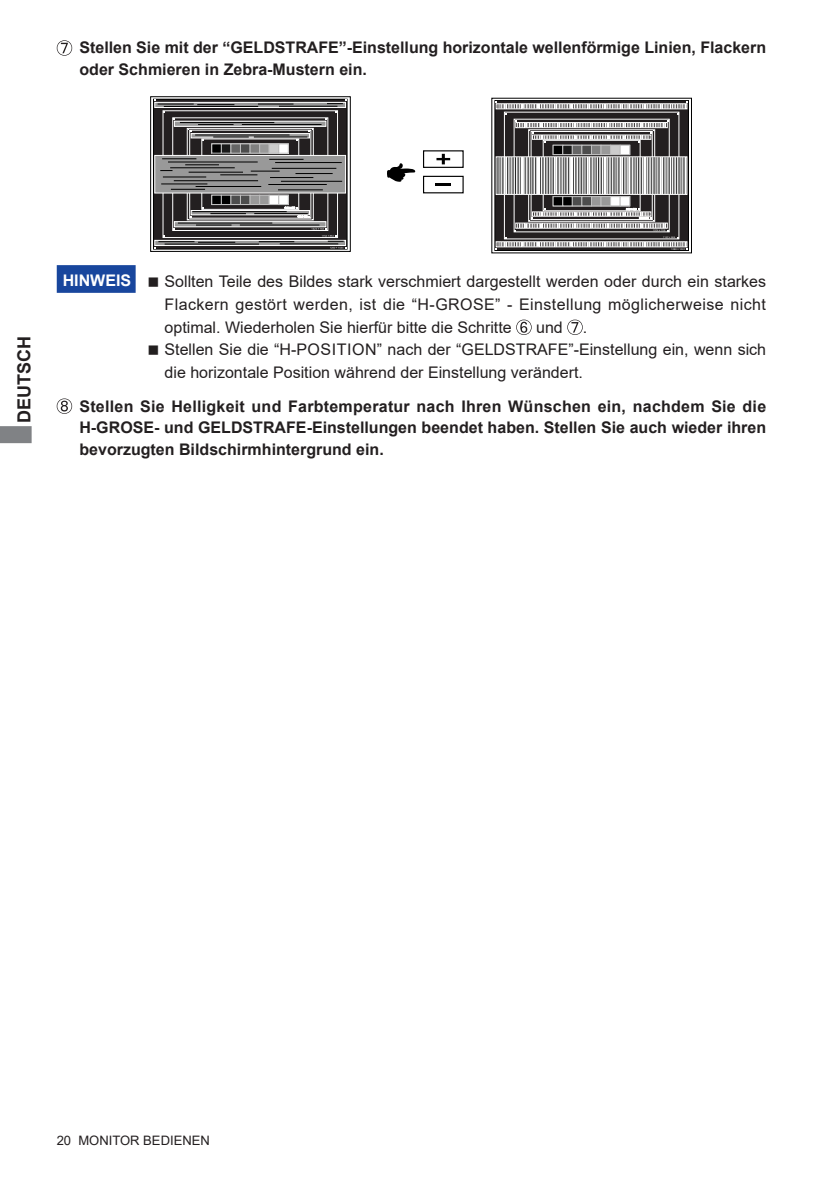
<style>
.page{position:relative;width:840px;height:1191px;background:#fff}
.page>*{position:absolute;margin:0;border:0;box-sizing:border-box;transform-origin:0 0}
.t1{font:700 18px "Arial";color:#231f20}
.t2{font:16px/22.6px "Arial";color:#231f20;text-align:justify}
.t3{font:700 16px/21.2px "Arial";color:#231f20;text-align:justify}
.t4{font:700 16px "Arial";color:#fff}
.t5{font:13px "Arial";color:#231f20}
</style>
<div class="page">
<svg style="left:0;top:426px;width:32px;height:17px"></svg>
<div style="left:494px;top:100px;width:194px;height:151px;border:1px solid #000"></div>
<svg style="left:495px;top:101px;width:192px;height:149px;background:#7d7b7c"></svg>
<svg style="left:150px;top:96px;width:200px;height:156px;background:#6d6c6c"></svg>
<hr style="left:270px;top:177px;width:43px;height:1px;background:#000">
<hr style="left:281px;top:181px;width:61px;height:1px;background:#000">
<hr style="left:268px;top:184px;width:58px;height:1px;background:#000">
<hr style="left:278px;top:189px;width:44px;height:1px;background:#000">
<hr style="left:180px;top:122px;width:94px;height:1px;background:#000">
<hr style="left:198px;top:124px;width:35px;height:1px;background:#000">
<hr style="left:242px;top:124px;width:79px;height:1px;background:#000">
<hr style="left:195px;top:135px;width:94px;height:1px;background:#000">
<hr style="left:213px;top:137px;width:35px;height:1px;background:#000">
<hr style="left:254px;top:137px;width:53px;height:1px;background:#000">
<hr style="left:192px;top:211px;width:94px;height:1px;background:#000">
<hr style="left:210px;top:213px;width:36px;height:1px;background:#000">
<hr style="left:254px;top:213px;width:53px;height:1px;background:#000">
<hr style="left:178px;top:223px;width:94px;height:1px;background:#000">
<hr style="left:196px;top:225px;width:35px;height:1px;background:#000">
<hr style="left:240px;top:225px;width:79px;height:1px;background:#000">
<svg style="left:516px;top:319px;width:15px;height:16px"></svg>
<svg style="left:567px;top:319px;width:15px;height:16px"></svg>
<svg style="left:57px;top:398px;width:15px;height:16px"></svg>
<svg style="left:57px;top:40px;width:15px;height:16px"></svg>
<div style="left:57px;top:265px;width:78px;height:28px;background:#18469d;border:2px solid #18469d"></div>
<div style="left:423px;top:176px;width:40px;height:17px;border:1px solid #000"></div>
<svg style="left:435px;top:183px;width:15px;height:2px"></svg>
<svg style="left:387px;top:163px;width:28px;height:19px"></svg>
<div style="left:423px;top:150px;width:40px;height:18px;border:1px solid #000"></div>
<svg style="left:436px;top:154px;width:14px;height:10px"></svg>
<p class="t3" style="left:79px;top:37px;width:687px">Stellen Sie mit der “GELDSTRAFE”-Einstellung horizontale wellenförmige Linien, Flackern oder Schmieren in Zebra-Mustern ein.</p>
<p class="t1" style="left:11px;top:422px;width:88px;rotate:-90deg">DEUTSCH</p>
<p class="t4" style="left:63px;top:269px;width:70px">HINWEIS</p>
<p class="t2" style="left:164px;top:270px;width:602px;text-indent:-17px">■ Sollten Teile des Bildes stark verschmiert dargestellt werden oder durch ein starkes Flackern gestört werden, ist die “H-GROSE” - Einstellung möglicherweise nicht optimal. Wiederholen Sie hierfür bitte die Schritte</p>
<p class="t2" style="left:536px;top:316px;width:53px">und .</p>
<p class="t2" style="left:164px;top:338px;width:602px;text-indent:-17px">■ Stellen Sie die “H-POSITION” nach der “GELDSTRAFE”-Einstellung ein, wenn sich die horizontale Position während der Einstellung verändert.</p>
<p class="t3" style="left:79px;top:396px;width:688px">Stellen Sie Helligkeit und Farbtemperatur nach Ihren Wünschen ein, nachdem Sie die H-GROSE- und GELDSTRAFE-Einstellungen beendet haben. Stellen Sie auch wieder ihren bevorzugten Bildschirmhintergrund ein.</p>
<p class="t5" style="left:57px;top:1131px;width:154px">20 MONITOR BEDIENEN</p>
</div>
